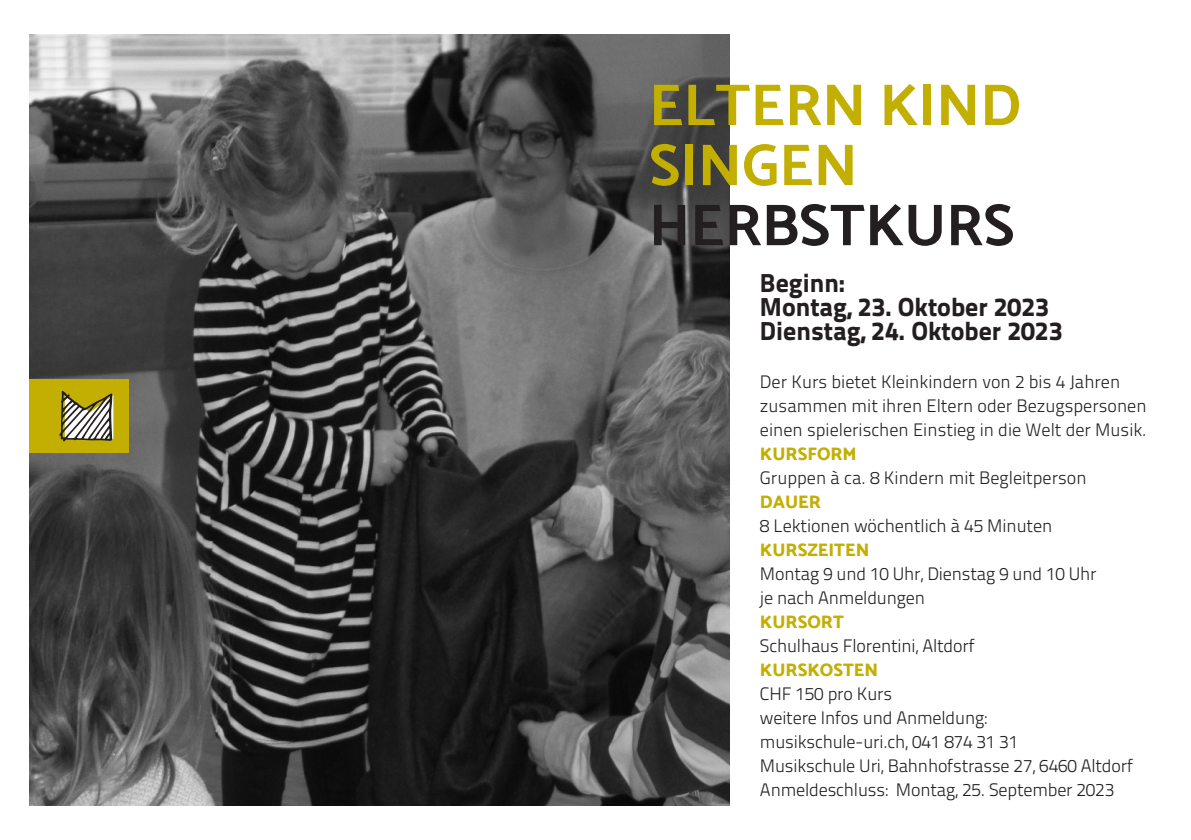
<style>
.page{position:relative;width:1191px;height:840px;background:#fff}
.page>*{position:absolute;margin:0;border:0;box-sizing:border-box;transform-origin:0 0}
.t1{font:700 59.2px/60px "Catamaran";color:#c2af02}
.t2{font:700 59.2px "Catamaran";color:#231f20}
.t3{font:800 26px/24px "Titillium Text 22 L";color:#231f20}
.t4{font:300 18px/24px "Titillium Text 22 L";letter-spacing:-.01em;color:#231f20}
.t5{font:800 18px "Catamaran";color:#c2af02}
</style>
<div class="page">
<img style="left:29px;top:34px;width:700px;height:771px">
<div style="left:29px;top:379px;width:100px;height:73px;background:#c2af02"></div>
<svg style="left:59px;top:391px;width:54px;height:50px"></svg>
<h1 class="t1" style="left:649px;top:75px;width:373px">ELTERN KIND<br>SINGEN</h1>
<h1 class="t2" style="left:649px;top:190px;width:367px">HERBSTKURS</h1>
<h2 class="t3" style="left:760px;top:273px;width:304px">Beginn:<br>Montag, 23. Oktober 2023<br>Dienstag, 24. Oktober 2023</h2>
<p class="t4" style="left:760px;top:371px;width:388px">Der Kurs bietet Kleinkindern von 2 bis 4 Jahren zusammen mit ihren Eltern oder Bezugspersonen einen spielerischen Einstieg in die Welt der Musik.</p>
<p class="t5" style="left:760px;top:443px;width:98px">KURSFORM</p>
<p class="t4" style="left:760px;top:467px;width:328px">Gruppen à ca. 8 Kindern mit Begleitperson</p>
<p class="t5" style="left:760px;top:491px;width:63px">DAUER</p>
<p class="t4" style="left:760px;top:515px;width:294px">8 Lektionen wöchentlich à 45 Minuten</p>
<p class="t5" style="left:760px;top:539px;width:111px">KURSZEITEN</p>
<p class="t4" style="left:760px;top:563px;width:338px">Montag 9 und 10 Uhr, Dienstag 9 und 10 Uhr je nach Anmeldungen</p>
<p class="t5" style="left:760px;top:611px;width:85px">KURSORT</p>
<p class="t4" style="left:760px;top:635px;width:216px">Schulhaus Florentini, Altdorf</p>
<p class="t5" style="left:760px;top:659px;width:120px">KURSKOSTEN</p>
<p class="t4" style="left:760px;top:683px;width:374px">CHF 150 pro Kurs<br>weitere Infos und Anmeldung: musikschule-uri.ch, 041 874 31 31<br>Musikschule Uri, Bahnhofstrasse 27, 6460 Altdorf Anmeldeschluss: Montag, 25. September 2023</p>
</div>
